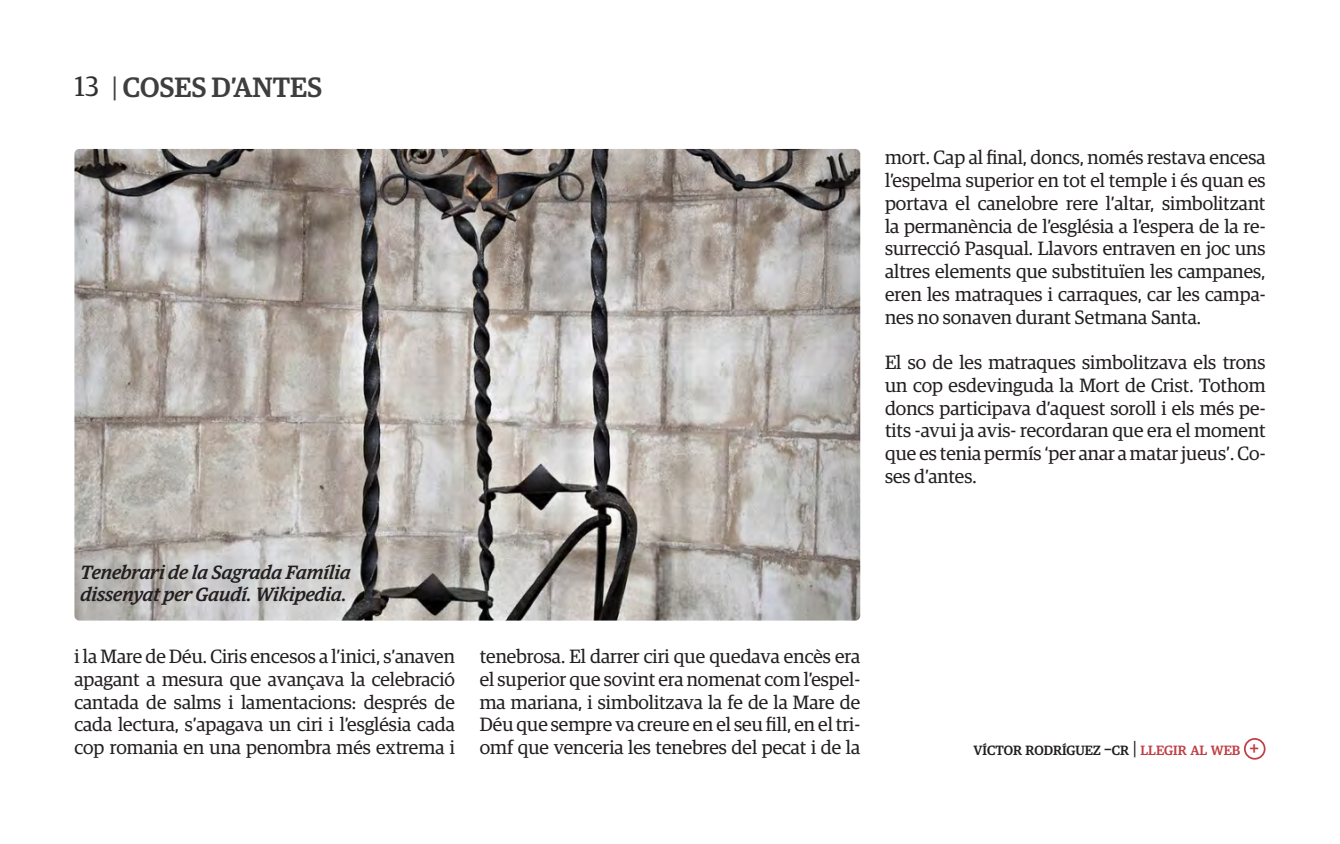
<style>
.page{position:relative;width:1340px;height:844px;background:#fff}
.page>*{position:absolute;margin:0;border:0;box-sizing:border-box;transform-origin:0 0}
.t1{font:500 28px "Guardian Egyp";color:#3e3e3f}
.t2{font:19.25px/22.8px "Guardian Egyp";color:#231f20;text-align:justify}
.t3{font:italic 500 19.25px "Guardian Egyp";color:#231f20}
.t4{font:500 19.25px "Guardian Egyp";color:#c03e45}
.t5{font:500 13.47px "Guardian Egyp";color:#231f20}
.s1{font-weight:400;color:#312f30}
.s2{font-weight:400}
.s3{font-size:19.25px}
.s4{font-weight:400;font-size:19.25px}
.s5{color:#c03e45}
</style>
<div class="page">
<div style="left:1243px;top:737px;width:22px;height:22px;border:2px solid #c03e45;border-radius:50%"></div>
<img style="left:74px;top:149px;width:786px;height:471px">
<h1 class="t1" style="left:74px;top:67px;width:249px"><span class="s1">13</span> <span class="s2">|</span> COSES D’ANTES</h1>
<p class="t2" style="left:885px;top:145px;width:382px">mort. Cap al final, doncs, només restava encesa l’espelma superior en tot el temple i és quan es portava el canelobre rere l’altar, simbolitzant la permanència de l’església a l’espera de la re&shy;surrecció Pasqual. Llavors entraven en joc uns altres elements que substituïen les campanes, eren les matraques i carraques, car les campa&shy;nes no sonaven durant Setmana Santa.</p>
<p class="t2" style="left:885px;top:350px;width:382px">El so de les matraques simbolitzava els trons un cop esdevinguda la Mort de Crist. Tothom doncs participava d’aquest soroll i els més pe&shy;tits -avui ja avis- recordaran que era el moment que es tenia permís ‘per anar a matar jueus’. Co&shy;ses d’antes.</p>
<p class="t3" style="left:81px;top:558px;width:272px">Tenebrari de la Sagrada Família</p>
<p class="t3" style="left:81px;top:581px;width:267px">dissenyat per Gaudí. Wikipedia.</p>
<p class="t2" style="left:74px;top:643px;width:382px">i la Mare de Déu. Ciris encesos a l’inici, s’anaven apagant a mesura que avançava la celebració cantada de salms i lamentacions: després de cada lectura, s’apagava un ciri i l’església cada cop romania en una penombra més extrema i</p>
<p class="t2" style="left:480px;top:643px;width:382px">tenebrosa. El darrer ciri que quedava encès era el superior que sovint era nomenat com l’espel&shy;ma mariana, i simbolitzava la fe de la Mare de Déu que sempre va creure en el seu fill, en el tri&shy;omf que venceria les tenebres del pecat i de la</p>
<p class="t5" style="left:973px;top:740px;width:268px">VÍCTOR RODRÍGUEZ <span class="s3">–</span>CR <span class="s4">|</span> <span class="s5">LLEGIR AL WEB</span></p>
<p class="t4" style="left:1249px;top:734px;width:12px">+</p>
</div>
